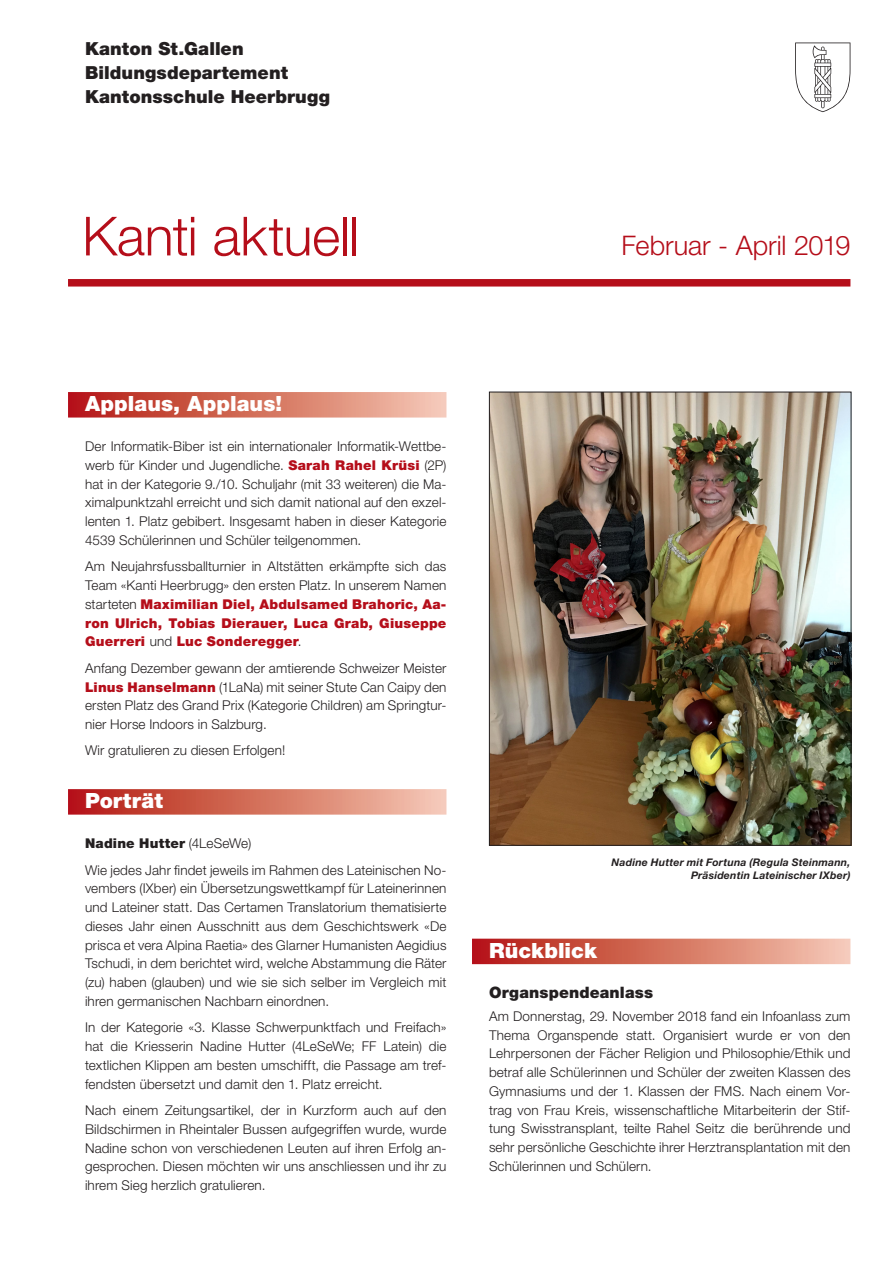
<style>
.page{position:relative;width:893px;height:1263px;background:#fff}
.page>*{position:absolute;margin:0;border:0;box-sizing:border-box;transform-origin:0 0}
.t1{font:300 54px "Helvetica Neue LT Pro";letter-spacing:-.005em;color:#b50e1a}
.t2{font:300 27px "Helvetica Neue LT Pro";letter-spacing:-.005em;color:#b50e1a}
.t3{font:900 21px "Helvetica Neue LT Pro";letter-spacing:.005em;color:#fff}
.t4{font:900 21px "Helvetica Neue LT Std";letter-spacing:.005em;color:#fff}
.t5{font:900 18px/23.7px "Helvetica Neue LT Pro";letter-spacing:.005em;color:#231f20}
.t6{font:900 15.75px "Helvetica Neue LT Std";letter-spacing:.01em;color:#231f20}
.t7{font:300 13.5px/18.8px "Helvetica Neue LT Std";letter-spacing:.01em;color:#231f20;text-align:justify}
.t8{font:300 13.5px/18.8px "Helvetica Neue LT Pro";letter-spacing:.01em;color:#231f20;text-align:justify}
.t9{font:italic 700 10.5px/12.6px "Helvetica Neue LT Std";letter-spacing:.02em;color:#231f20;text-align:right}
.s1{font-weight:900;color:#b50e1a}
.s2{font-weight:900}
</style>
<div class="page">
<div style="left:68px;top:392px;width:378px;height:25px;background:linear-gradient(to right,#b3170e,#f5c9b1)"></div>
<div style="left:68px;top:789px;width:378px;height:26px;background:linear-gradient(to right,#b3170e,#f5c9b1)"></div>
<div style="left:68px;top:279px;width:782px;height:8px;background:#b50e1a"></div>
<svg style="left:795px;top:43px;width:55px;height:69px"></svg>
<div style="left:472px;top:939px;width:378px;height:25px;background:linear-gradient(to right,#b3170e,#f5c9b1)"></div>
<img style="left:491px;top:394px;width:358px;height:450px">
<h3 class="t5" style="left:85px;top:37px;width:246px">Kanton St.Gallen<br>Bildungsdepartement<br>Kantonsschule Heerbrugg</h3>
<h1 class="t1" style="left:82px;top:203px;width:279px">Kanti aktuell</h1>
<h2 class="t2" style="left:622px;top:229px;width:230px">Februar - April 2019</h2>
<h3 class="t3" style="left:85px;top:391px;width:199px">Applaus, Applaus!</h3>
<p class="t7" style="left:85px;top:437px;width:363px">Der Informatik-Biber ist ein internationaler Informatik-Wettbe&shy;werb für Kinder und Jugendliche. <span class="s1">Sarah Rahel Krüsi</span> (2P) hat in der Kategorie 9./10. Schuljahr (mit 33 weiteren) die Ma&shy;ximalpunktzahl erreicht und sich damit national auf den exzel&shy;lenten 1. Platz gebibert. Insgesamt haben in dieser Kategorie 4539 Schülerinnen und Schüler teilgenommen.</p>
<p class="t7" style="left:85px;top:557px;width:363px">Am Neujahrsfussballturnier in Altstätten erkämpfte sich das Team «Kanti Heerbrugg» den ersten Platz. In unserem Namen starteten <span class="s1">Maximilian Diel, Abdulsamed Brahoric, Aa&shy;ron Ulrich, Tobias Dierauer, Luca Grab, Giuseppe Guerreri</span> und <span class="s1">Luc Sonderegger</span>.</p>
<p class="t7" style="left:85px;top:658px;width:363px">Anfang Dezember gewann der amtierende Schweizer Meister <span class="s1">Linus Hanselmann</span> (1LaNa) mit seiner Stute Can Caipy den ersten Platz des Grand Prix (Kategorie Children) am Springtur&shy;nier Horse Indoors in Salzburg.</p>
<p class="t7" style="left:85px;top:741px;width:202px">Wir gratulieren zu diesen Erfolgen!</p>
<h3 class="t4" style="left:85px;top:788px;width:79px">Porträt</h3>
<p class="t7" style="left:85px;top:830px;width:363px;line-height:26.4px"><span class="s2">Nadine Hutter</span> (4LeSeWe)<br>Wie jedes Jahr findet jeweils im Rahmen des Lateinischen No-</p>
<p class="t7" style="left:85px;top:879px;width:363px">vembers (IXber) ein Übersetzungswettkampf für Lateinerinnen und Lateiner statt. Das Certamen Translatorium thematisierte dieses Jahr einen Ausschnitt aus dem Geschichtswerk «De prisca et vera Alpina Raetia» des Glarner Humanisten Aegidius Tschudi, in dem berichtet wird, welche Abstammung die Räter (zu) haben (glauben) und wie sie sich selber im Vergleich mit ihren germanischen Nachbarn einordnen.</p>
<p class="t7" style="left:85px;top:1018px;width:363px">In der Kategorie «3. Klasse Schwerpunktfach und Freifach» hat die Kriesserin Nadine Hutter (4LeSeWe; FF Latein) die textlichen Klippen am besten umschifft, die Passage am tref&shy;fendsten übersetzt und damit den 1. Platz erreicht.</p>
<p class="t7" style="left:85px;top:1100px;width:363px">Nach einem Zeitungsartikel, der in Kurzform auch auf den Bildschirmen in Rheintaler Bussen aufgegriffen wurde, wurde Nadine schon von verschiedenen Leuten auf ihren Erfolg an&shy;gesprochen. Diesen möchten wir uns anschliessen und ihr zu ihrem Sieg herzlich gratulieren.</p>
<p class="t9" style="left:612px;top:856px;width:240px">Nadine Hutter mit Fortuna (Regula Steinmann,<br>Präsidentin Lateinischer IXber)</p>
<h3 class="t3" style="left:489px;top:938px;width:109px">Rückblick</h3>
<p class="t6" style="left:489px;top:983px;width:166px">Organspendeanlass</p>
<p class="t8" style="left:489px;top:1006px;width:363px">Am Donnerstag, 29. November 2018 fand ein Infoanlass zum Thema Organspende statt. Organisiert wurde er von den Lehrpersonen der Fächer Religion und Philosophie/Ethik und betraf alle Schülerinnen und Schüler der zweiten Klassen des Gymnasiums und der 1. Klassen der FMS. Nach einem Vor&shy;trag von Frau Kreis, wissenschaftliche Mitarbeiterin der Stif&shy;tung Swisstransplant, teilte Rahel Seitz die berührende und sehr persönliche Geschichte ihrer Herztransplantation mit den Schülerinnen und Schülern.</p>
</div>
